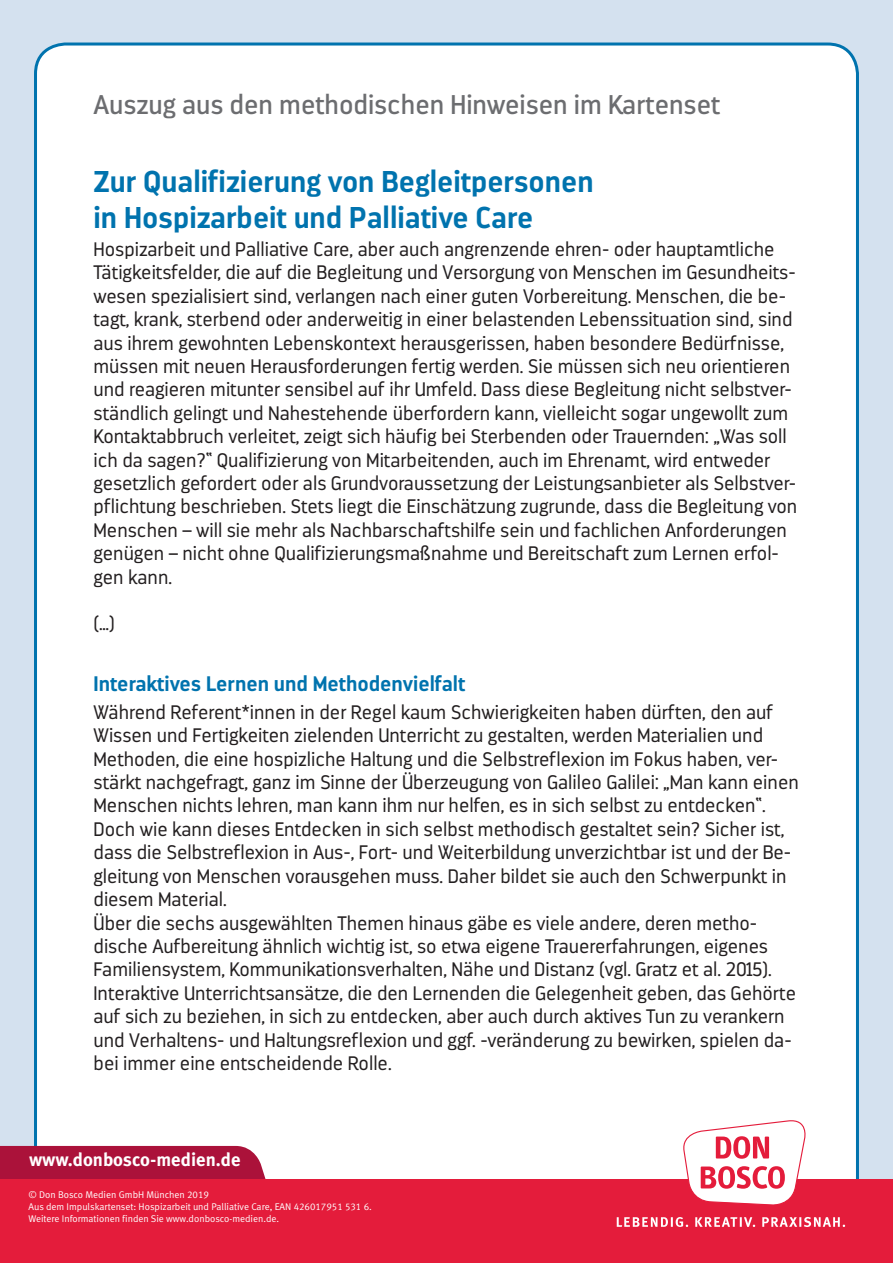
<style>
.page{position:relative;width:893px;height:1263px;background:#d4e1ef}
.page>*{position:absolute;margin:0;border:0;box-sizing:border-box;transform-origin:0 0}
.t1{font:700 30px/36px "Darwin";color:#0073ae}
.t2{font:27px "Darwin";color:#6c6d70}
.t3{font:700 21px "Darwin";color:#0073ae}
.t4{font:300 19.5px/23.4px "Darwin";color:#231f20}
.t5{font:700 18.75px "Meta Plus";color:#fff}
.t6{font:9.75px/11.7px "Meta Normal LF";color:#fff}
</style>
<div class="page">
<div style="left:36px;top:44px;width:821px;height:1179px;background:#fff;border-radius:30px"></div>
<div style="left:0;top:1146px;width:266px;height:33px;background:#ab123a"></div>
<div style="left:0;top:1179px;width:893px;height:84px;background:#e41c3b"></div>
<svg style="left:683px;top:1120px;width:123px;height:85px"></svg>
<svg style="left:617px;top:1217px;width:228px;height:10px"></svg>
<h2 class="t2" style="left:94px;top:88px;width:628px">Auszug aus den methodischen Hinweisen im Kartenset</h2>
<h1 class="t1" style="left:94px;top:164px;width:502px">Zur Qualifizierung von Begleitpersonen in Hospizarbeit und Palliative Care</h1>
<p class="t4" style="left:94px;top:238px;width:705px">Hospizarbeit und Palliative Care, aber auch angrenzende ehren- oder hauptamtliche Tätigkeitsfelder, die auf die Begleitung und Versorgung von Menschen im Gesundheits&shy;wesen spezialisiert sind, verlangen nach einer guten Vorbereitung. Menschen, die be&shy;tagt, krank, sterbend oder anderweitig in einer belastenden Lebenssituation sind, sind aus ihrem gewohnten Lebenskontext herausgerissen, haben besondere Bedürfnisse, müssen mit neuen Herausforderungen fertig werden. Sie müssen sich neu orientieren und reagieren mitunter sensibel auf ihr Umfeld. Dass diese Begleitung nicht selbstver&shy;ständlich gelingt und Nahestehende überfordern kann, vielleicht sogar ungewollt zum Kontaktabbruch verleitet, zeigt sich häufig bei Sterbenden oder Trauernden: „Was soll ich da sagen?“ Qualifizierung von Mitarbeitenden, auch im Ehrenamt, wird entweder gesetzlich gefordert oder als Grundvoraussetzung der Leistungsanbieter als Selbstver&shy;pflichtung beschrieben. Stets liegt die Einschätzung zugrunde, dass die Begleitung von Menschen – will sie mehr als Nachbarschaftshilfe sein und fachlichen Anforderungen genügen – nicht ohne Qualifizierungsmaßnahme und Bereitschaft zum Lernen erfol&shy;gen kann.</p>
<p class="t4" style="left:94px;top:612px;width:23px">(…)</p>
<p class="t3" style="left:94px;top:671px;width:373px">Interaktives Lernen und Methodenvielfalt</p>
<p class="t4" style="left:94px;top:700px;width:707px">Während Referent*innen in der Regel kaum Schwierigkeiten haben dürften, den auf Wissen und Fertigkeiten zielenden Unterricht zu gestalten, werden Materialien und Methoden, die eine hospizliche Haltung und die Selbstreflexion im Fokus haben, ver&shy;stärkt nachgefragt, ganz im Sinne der Überzeugung von Galileo Galilei: „Man kann einen Menschen nichts lehren, man kann ihm nur helfen, es in sich selbst zu entdecken“.<br>Doch wie kann dieses Entdecken in sich selbst methodisch gestaltet sein? Sicher ist, dass die Selbstreflexion in Aus-, Fort- und Weiterbildung unverzichtbar ist und der Be&shy;gleitung von Menschen vorausgehen muss. Daher bildet sie auch den Schwerpunkt in diesem Material.<br>Über die sechs ausgewählten Themen hinaus gäbe es viele andere, deren metho&shy;dische Aufbereitung ähnlich wichtig ist, so etwa eigene Trauererfahrungen, eigenes Familiensystem, Kommunikationsverhalten, Nähe und Distanz (vgl. Gratz et al. 2015).<br>Interaktive Unterrichtsansätze, die den Lernenden die Gelegenheit geben, das Gehörte auf sich zu beziehen, in sich zu entdecken, aber auch durch aktives Tun zu verankern und Verhaltens- und Haltungsreflexion und ggf. -veränderung zu bewirken, spielen da&shy;bei immer eine entscheidende Rolle.</p>
<p class="t5" style="left:29px;top:1148px;width:213px">www.donbosco-medien.de</p>
<p class="t6" style="left:28px;top:1189px;width:345px">© Don Bosco Medien GmbH München 2019<br>Aus dem Impulskartenset: Hospizarbeit und Palliative Care, EAN 426017951 531 6.<br>Weitere Informationen finden Sie www.donbosco-medien.de.</p>
</div>
